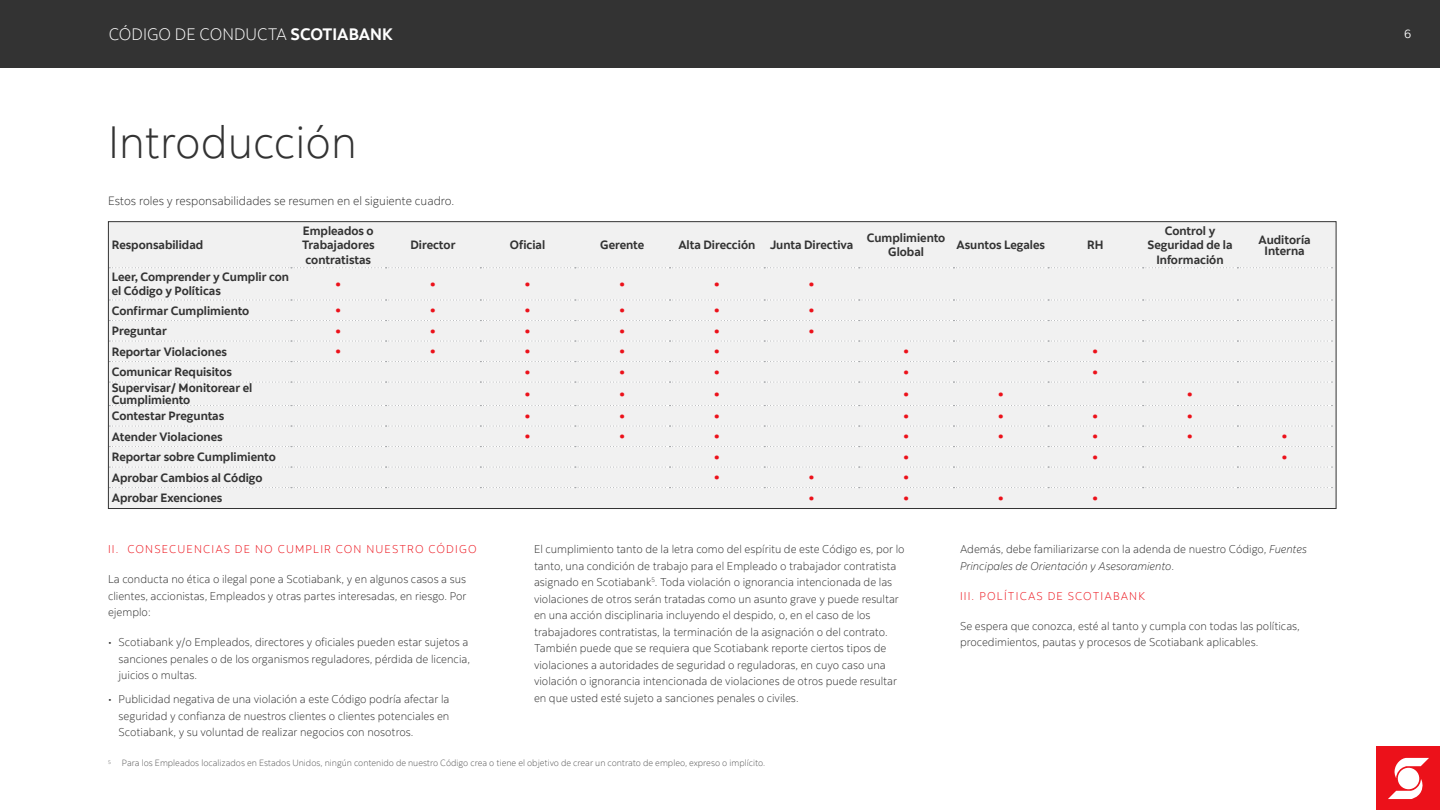
<style>
.page{position:relative;width:1440px;height:810px;background:#fff}
.page>*{position:absolute;margin:0;border:0;box-sizing:border-box;transform-origin:0 0}
.t1{font:300 45px "Scotia";color:#333}
.t2{font:700 16.5px "Scotia";color:#ec111a}
.t3{font:300 16.5px "Scotia";color:#fff}
.t4{font:700 12px/14.2px "Scotia";color:#333;text-align:center}
.t5{font:300 12px "Scotia";color:#333}
.t6{font:12px "Scotia";color:#fff}
.t7{font:300 11.25px/16.5px "Scotia";color:#333}
.t8{font:300 11.25px "Scotia";letter-spacing:.1em;color:#ec111a}
.t9{font:300 9px "Scotia";color:#5c5c5c}
.s1{font-weight:700}
.s2{font-style:italic}
</style>
<div class="page">
<div style="left:1377px;top:747px;width:63px;height:63px;background:#ec111a"></div>
<svg style="left:1388px;top:758px;width:41px;height:41px"></svg>
<div style="left:1398px;top:768px;width:21px;height:21px;background:#fff;border-radius:50%"></div>
<div style="left:0;top:0;width:1440px;height:68px;background:#333"></div>
<div style="left:108px;top:222px;width:1228px;height:287px;background:#f1f1f1"></div>
<svg style="left:110px;top:267px;width:1222px;height:1px"></svg>
<svg style="left:110px;top:299px;width:1222px;height:2px"></svg>
<svg style="left:110px;top:320px;width:1222px;height:1px"></svg>
<svg style="left:110px;top:341px;width:1222px;height:1px"></svg>
<svg style="left:110px;top:361px;width:1222px;height:1px"></svg>
<svg style="left:110px;top:382px;width:1222px;height:1px"></svg>
<svg style="left:110px;top:405px;width:1222px;height:1px"></svg>
<svg style="left:110px;top:426px;width:1222px;height:1px"></svg>
<svg style="left:110px;top:446px;width:1222px;height:1px"></svg>
<svg style="left:110px;top:467px;width:1222px;height:1px"></svg>
<svg style="left:110px;top:487px;width:1222px;height:1px"></svg>
<h2 class="t3" style="left:109px;top:24px;width:286px">CÓDIGO DE CONDUCTA <span class="s1">SCOTIABANK</span></h2>
<p class="t6" style="left:1404px;top:26px;width:9px">6</p>
<h1 class="t1" style="left:108px;top:115px;width:250px">Introducción</h1>
<p class="t5" style="left:108px;top:194px;width:348px">Estos roles y responsabilidades se resumen en el siguiente cuadro.</p>
<p class="t4" style="left:112px;top:238px;width:93px">Responsabilidad</p>
<p class="t4" style="left:302px;top:224px;width:74px;text-align:justify">Empleados o Trabajadores contratistas</p>
<p class="t4" style="left:410px;top:238px;width:47px">Director</p>
<p class="t4" style="left:510px;top:238px;width:37px">Oficial</p>
<p class="t4" style="left:600px;top:238px;width:45px">Gerente</p>
<p class="t4" style="left:678px;top:238px;width:176px">Alta Dirección Junta Directiva</p>
<p class="t4" style="left:867px;top:231px;width:80px">Cumplimiento<br>Global</p>
<p class="t4" style="left:957px;top:238px;width:90px">Asuntos Legales</p>
<p class="t4" style="left:1087px;top:238px;width:18px">RH</p>
<p class="t4" style="left:1148px;top:224px;width:87px">Control y<br>Seguridad de la<br>Información</p>
<p class="t4" style="left:1259px;top:235px;width:54px;line-height:10.6px">Auditoría<br>Interna</p>
<p class="t4" style="left:112px;top:270px;width:179px;text-align:left">Leer, Comprender y Cumplir con el Código y Políticas</p>
<h2 class="t2" style="left:336px;top:274px;width:7px">•</h2>
<h2 class="t2" style="left:430px;top:274px;width:7px">•</h2>
<h2 class="t2" style="left:525px;top:274px;width:7px">•</h2>
<h2 class="t2" style="left:619px;top:274px;width:7px">•</h2>
<h2 class="t2" style="left:714px;top:274px;width:7px">•</h2>
<h2 class="t2" style="left:809px;top:274px;width:7px">•</h2>
<p class="t4" style="left:112px;top:303px;width:139px">Confirmar Cumplimiento</p>
<h2 class="t2" style="left:336px;top:300px;width:7px">•</h2>
<h2 class="t2" style="left:430px;top:300px;width:7px">•</h2>
<h2 class="t2" style="left:525px;top:300px;width:7px">•</h2>
<h2 class="t2" style="left:619px;top:300px;width:7px">•</h2>
<h2 class="t2" style="left:714px;top:300px;width:7px">•</h2>
<h2 class="t2" style="left:809px;top:300px;width:7px">•</h2>
<p class="t4" style="left:112px;top:324px;width:57px">Preguntar</p>
<h2 class="t2" style="left:336px;top:321px;width:7px">•</h2>
<h2 class="t2" style="left:430px;top:321px;width:7px">•</h2>
<h2 class="t2" style="left:525px;top:321px;width:7px">•</h2>
<h2 class="t2" style="left:619px;top:321px;width:7px">•</h2>
<h2 class="t2" style="left:714px;top:321px;width:7px">•</h2>
<h2 class="t2" style="left:809px;top:321px;width:7px">•</h2>
<p class="t4" style="left:112px;top:344px;width:117px">Reportar Violaciones</p>
<h2 class="t2" style="left:336px;top:341px;width:7px">•</h2>
<h2 class="t2" style="left:430px;top:341px;width:7px">•</h2>
<h2 class="t2" style="left:525px;top:341px;width:7px">•</h2>
<h2 class="t2" style="left:619px;top:341px;width:7px">•</h2>
<h2 class="t2" style="left:714px;top:341px;width:7px">•</h2>
<h2 class="t2" style="left:903px;top:341px;width:7px">•</h2>
<h2 class="t2" style="left:1093px;top:341px;width:7px">•</h2>
<p class="t4" style="left:112px;top:365px;width:122px">Comunicar Requisitos</p>
<h2 class="t2" style="left:525px;top:362px;width:7px">•</h2>
<h2 class="t2" style="left:619px;top:362px;width:7px">•</h2>
<h2 class="t2" style="left:714px;top:362px;width:7px">•</h2>
<h2 class="t2" style="left:903px;top:362px;width:7px">•</h2>
<h2 class="t2" style="left:1093px;top:362px;width:7px">•</h2>
<p class="t4" style="left:112px;top:382px;width:142px;line-height:11.6px;text-align:left">Supervisar/ Monitorear el<br>Cumplimiento</p>
<h2 class="t2" style="left:525px;top:384px;width:7px">•</h2>
<h2 class="t2" style="left:619px;top:384px;width:7px">•</h2>
<h2 class="t2" style="left:714px;top:384px;width:7px">•</h2>
<h2 class="t2" style="left:903px;top:384px;width:7px">•</h2>
<h2 class="t2" style="left:998px;top:384px;width:7px">•</h2>
<h2 class="t2" style="left:1187px;top:384px;width:7px">•</h2>
<p class="t4" style="left:112px;top:409px;width:114px">Contestar Preguntas</p>
<h2 class="t2" style="left:525px;top:406px;width:7px">•</h2>
<h2 class="t2" style="left:619px;top:406px;width:7px">•</h2>
<h2 class="t2" style="left:714px;top:406px;width:7px">•</h2>
<h2 class="t2" style="left:903px;top:406px;width:7px">•</h2>
<h2 class="t2" style="left:998px;top:406px;width:7px">•</h2>
<h2 class="t2" style="left:1093px;top:406px;width:7px">•</h2>
<h2 class="t2" style="left:1187px;top:406px;width:7px">•</h2>
<p class="t4" style="left:112px;top:429px;width:112px">Atender Violaciones</p>
<h2 class="t2" style="left:525px;top:426px;width:7px">•</h2>
<h2 class="t2" style="left:619px;top:426px;width:7px">•</h2>
<h2 class="t2" style="left:714px;top:426px;width:7px">•</h2>
<h2 class="t2" style="left:903px;top:426px;width:7px">•</h2>
<h2 class="t2" style="left:998px;top:426px;width:7px">•</h2>
<h2 class="t2" style="left:1093px;top:426px;width:7px">•</h2>
<h2 class="t2" style="left:1187px;top:426px;width:7px">•</h2>
<h2 class="t2" style="left:1282px;top:426px;width:7px">•</h2>
<p class="t4" style="left:112px;top:450px;width:165px">Reportar sobre Cumplimiento</p>
<h2 class="t2" style="left:714px;top:447px;width:7px">•</h2>
<h2 class="t2" style="left:903px;top:447px;width:7px">•</h2>
<h2 class="t2" style="left:1093px;top:447px;width:7px">•</h2>
<h2 class="t2" style="left:1282px;top:447px;width:7px">•</h2>
<p class="t4" style="left:112px;top:470px;width:152px">Aprobar Cambios al Código</p>
<h2 class="t2" style="left:714px;top:467px;width:7px">•</h2>
<h2 class="t2" style="left:809px;top:467px;width:7px">•</h2>
<h2 class="t2" style="left:903px;top:467px;width:7px">•</h2>
<p class="t4" style="left:112px;top:491px;width:112px">Aprobar Exenciones</p>
<h2 class="t2" style="left:809px;top:488px;width:7px">•</h2>
<h2 class="t2" style="left:903px;top:488px;width:7px">•</h2>
<h2 class="t2" style="left:998px;top:488px;width:7px">•</h2>
<h2 class="t2" style="left:1093px;top:488px;width:7px">•</h2>
<p class="t8" style="left:108px;top:542px;width:370px">II. CONSECUENCIAS DE NO CUMPLIR CON NUESTRO CÓDIGO</p>
<p class="t7" style="left:108px;top:571px;width:360px;text-align:justify">La conducta no ética o ilegal pone a Scotiabank, y en algunos casos a sus clientes, accionistas, Empleados y otras partes interesadas, en riesgo. Por ejemplo:</p>
<p class="t7" style="left:118px;top:634px;width:353px;text-indent:-10px">• Scotiabank y/o Empleados, directores y oficiales pueden estar sujetos a sanciones penales o de los organismos reguladores, pérdida de licencia, juicios o multas.</p>
<p class="t7" style="left:118px;top:691px;width:332px;text-align:justify;text-indent:-10px">• Publicidad negativa de una violación a este Código podría afectar la seguridad y confianza de nuestros clientes o clientes potenciales en Scotiabank, y su voluntad de realizar negocios con nosotros.</p>
<p class="t9" style="left:108px;top:758px;width:659px"><sup>5</sup> Para los Empleados localizados en Estados Unidos, ningún contenido de nuestro Código crea o tiene el objetivo de crear un contrato de empleo, expreso o implícito.</p>
<p class="t7" style="left:534px;top:541px;width:372px">El cumplimiento tanto de la letra como del espíritu de este Código es, por lo tanto, una condición de trabajo para el Empleado o trabajador contratista asignado en Scotiabank<sup>5</sup>. Toda violación o ignorancia intencionada de las violaciones de otros serán tratadas como un asunto grave y puede resultar en una acción disciplinaria incluyendo el despido, o, en el caso de los trabajadores contratistas, la terminación de la asignación o del contrato.<br>También puede que se requiera que Scotiabank reporte ciertos tipos de violaciones a autoridades de seguridad o reguladoras, en cuyo caso una violación o ignorancia intencionada de violaciones de otros puede resultar en que usted esté sujeto a sanciones penales o civiles.</p>
<p class="t7" style="left:960px;top:541px;width:348px">Además, debe familiarizarse con la adenda de nuestro Código, <span class="s2">Fuentes<br>Principales de Orientación y Asesoramiento</span>.</p>
<p class="t8" style="left:960px;top:589px;width:187px">III. POLÍTICAS DE SCOTIABANK</p>
<p class="t7" style="left:960px;top:617px;width:341px">Se espera que conozca, esté al tanto y cumpla con todas las políticas, procedimientos, pautas y procesos de Scotiabank aplicables.</p>
</div>
